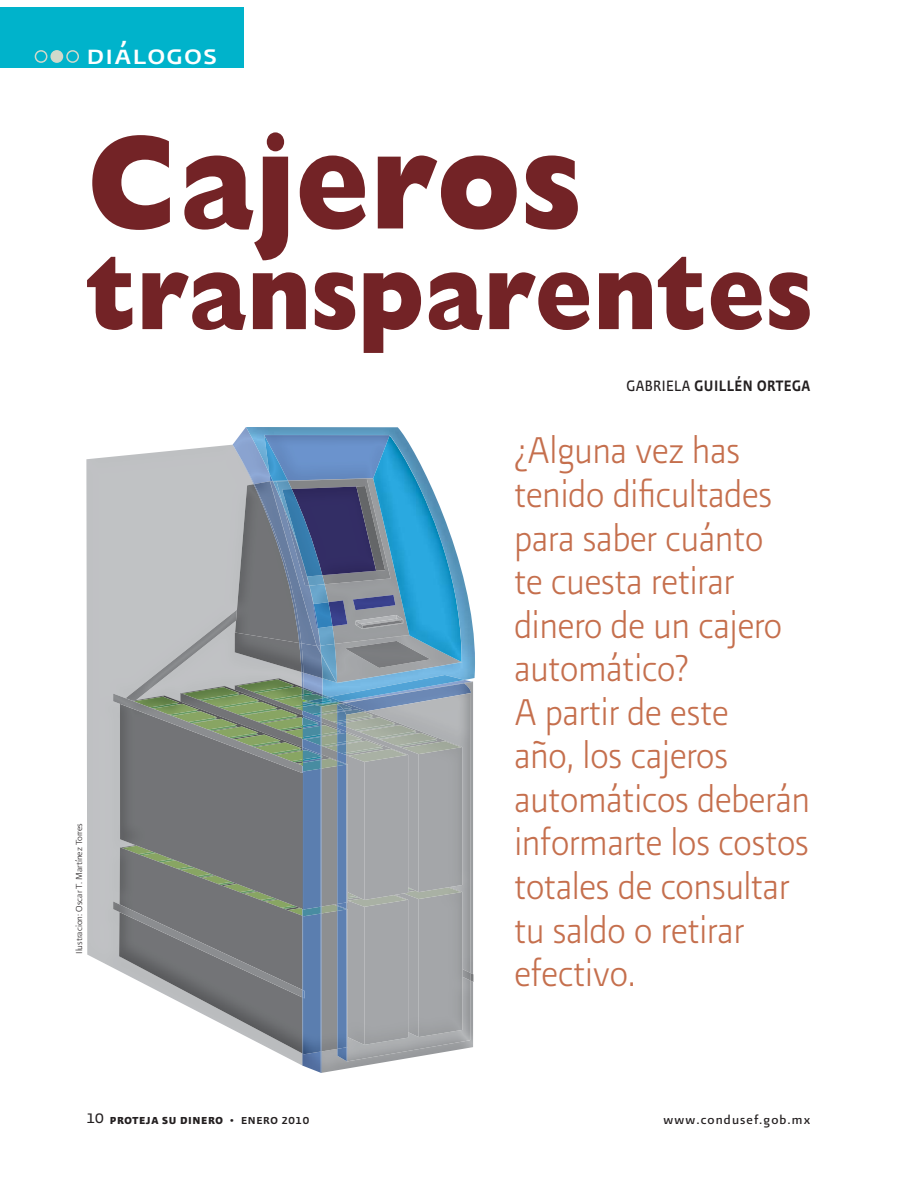
<style>
.page{position:relative;width:918px;height:1188px;background:#fff}
.page>*{position:absolute;margin:0;border:0;box-sizing:border-box;transform-origin:0 0}
.t1{font:45px/43.5px "Presidencia Fina";color:#c56f4d;scale:.9 1}
.t2{font:36px "Presidencia Base Versalitas";letter-spacing:.03em;color:#fff}
.t3{font:18px "Presidencia Firme";letter-spacing:.03em;color:#231f20;scale:.85 1}
.t4{font:15px "Presidencia Base";letter-spacing:.075em;color:#231f20}
.t5{font:12px "Presidencia Fuerte";letter-spacing:.05em;color:#231f20}
.t6{font:10.5px "Presidencia Fina";color:#231f20}
.s1{font-family:"Presidencia Base"}
.s2{font-family:"Presidencia Base";font-size:16.5px}
.s3{font-family:"Presidencia Firme"}
</style>
<div class="page">
<div style="left:0;top:7px;width:243px;height:60px;background:#00b3cb"></div>
<div style="left:35px;top:50px;width:12px;height:13px;border:2px solid #d0d9cb;border-radius:50%"></div>
<div style="left:66px;top:50px;width:13px;height:13px;border:2px solid #d0d9cb;border-radius:50%"></div>
<div style="left:51px;top:51px;width:11px;height:11px;background:#d0d9cb;border-radius:50%"></div>
<div style="left:50px;top:50px;width:13px;height:13px;border:2px solid #d0d9cb;border-radius:50%"></div>
<img style="left:86px;top:445px;width:216px;height:620px">
<img style="left:126px;top:610px;width:111px;height:84px">
<img style="left:235px;top:484px;width:11px;height:148px">
<img style="left:119px;top:997px;width:183px;height:56px">
<img style="left:235px;top:678px;width:11px;height:7px">
<img style="left:237px;top:679px;width:9px;height:6px">
<img style="left:181px;top:686px;width:43px;height:7px">
<img style="left:182px;top:687px;width:58px;height:6px">
<img style="left:120px;top:773px;width:182px;height:128px">
<img style="left:113px;top:901px;width:189px;height:96px">
<img style="left:235px;top:632px;width:11px;height:40px">
<img style="left:113px;top:694px;width:178px;height:79px">
<img style="left:322px;top:983px;width:151px;height:90px">
<div style="left:322px;top:913px;width:15px;height:138px;background:#8d8f91"></div>
<img style="left:322px;top:907px;width:15px;height:6px">
<img style="left:233px;top:427px;width:13px;height:18px">
<img style="left:233px;top:445px;width:13px;height:39px">
<img style="left:246px;top:427px;width:229px;height:270px">
<img style="left:264px;top:435px;width:24px;height:46px">
<img style="left:292px;top:435px;width:98px;height:1px">
<img style="left:378px;top:644px;width:84px;height:31px">
<img style="left:378px;top:675px;width:87px;height:8px">
<img style="left:309px;top:584px;width:19px;height:20px">
<svg style="left:307px;top:586px;width:18px;height:1px"></svg>
<img style="left:309px;top:586px;width:4px;height:15px">
<img style="left:314px;top:602px;width:18px;height:19px">
<img style="left:307px;top:575px;width:18px;height:11px">
<img style="left:277px;top:481px;width:24px;height:76px">
<svg style="left:269px;top:473px;width:19px;height:9px"></svg>
<img style="left:282px;top:489px;width:40px;height:87px">
<img style="left:246px;top:427px;width:15px;height:28px">
<img style="left:421px;top:489px;width:34px;height:103px">
<img style="left:356px;top:486px;width:29px;height:84px">
<img style="left:356px;top:487px;width:20px;height:84px">
<svg style="left:376px;top:570px;width:9px;height:2px"></svg>
<img style="left:353px;top:595px;width:42px;height:15px">
<img style="left:356px;top:615px;width:40px;height:6px">
<img style="left:360px;top:619px;width:36px;height:2px">
<img style="left:362px;top:620px;width:34px;height:3px">
<img style="left:378px;top:623px;width:25px;height:6px">
<svg style="left:396px;top:615px;width:8px;height:9px"></svg>
<img style="left:378px;top:641px;width:53px;height:27px">
<img style="left:378px;top:648px;width:1px;height:20px">
<img style="left:378px;top:683px;width:86px;height:10px">
<img style="left:422px;top:683px;width:42px;height:7px">
<img style="left:349px;top:983px;width:121px;height:78px">
<img style="left:462px;top:711px;width:9px;height:258px">
<svg style="left:464px;top:683px;width:8px;height:11px"></svg>
<svg style="left:463px;top:969px;width:11px;height:14px"></svg>
<img style="left:462px;top:892px;width:1px;height:138px">
<img style="left:409px;top:892px;width:53px;height:145px">
<img style="left:432px;top:892px;width:29px;height:7px">
<img style="left:408px;top:901px;width:1px;height:131px">
<div style="left:349px;top:901px;width:59px;height:144px;background:#a4a6a9"></div>
<img style="left:378px;top:895px;width:29px;height:12px">
<img style="left:347px;top:911px;width:2px;height:136px">
<img style="left:462px;top:747px;width:1px;height:138px">
<div style="left:378px;top:711px;width:84px;height:36px;background:#b2b4b6"></div>
<img style="left:419px;top:741px;width:42px;height:13px">
<img style="left:419px;top:733px;width:18px;height:13px">
<img style="left:395px;top:725px;width:21px;height:2px">
<img style="left:378px;top:717px;width:17px;height:10px">
<img style="left:364px;top:727px;width:55px;height:165px">
<img style="left:408px;top:755px;width:1px;height:132px">
<svg style="left:394px;top:887px;width:38px;height:14px"></svg>
<img style="left:378px;top:732px;width:30px;height:24px">
<img style="left:378px;top:749px;width:29px;height:13px">
<img style="left:378px;top:741px;width:5px;height:12px">
<img style="left:348px;top:774px;width:1px;height:118px">
<img style="left:346px;top:774px;width:2px;height:118px">
<img style="left:378px;top:693px;width:93px;height:18px">
<img style="left:337px;top:911px;width:10px;height:136px">
<img style="left:337px;top:774px;width:9px;height:118px">
<svg style="left:337px;top:1047px;width:12px;height:15px"></svg>
<svg style="left:333px;top:892px;width:45px;height:19px"></svg>
<img style="left:304px;top:917px;width:17px;height:134px">
<img style="left:303px;top:998px;width:1px;height:53px">
<img style="left:303px;top:917px;width:1px;height:73px">
<div style="left:304px;top:774px;width:17px;height:133px;background:#5b7eaf"></div>
<img style="left:303px;top:774px;width:1px;height:133px">
<img style="left:302px;top:997px;width:1px;height:56px">
<img style="left:302px;top:916px;width:1px;height:74px">
<img style="left:302px;top:774px;width:1px;height:133px">
<svg style="left:302px;top:990px;width:2px;height:8px"></svg>
<svg style="left:302px;top:1051px;width:20px;height:22px"></svg>
<img style="left:321px;top:917px;width:1px;height:135px">
<svg style="left:301px;top:907px;width:21px;height:10px"></svg>
<img style="left:321px;top:774px;width:1px;height:133px">
<svg style="left:291px;top:621px;width:87px;height:153px;background:#7f98a4"></svg>
<svg style="left:87px;top:257px;width:723px;height:96px"></svg>
<svg style="left:92px;top:132px;width:486px;height:128px"></svg>
<p class="t2" style="left:86px;top:31px;width:132px">diálogos</p>
<p class="t6" style="left:75px;top:954px;width:132px;rotate:-90deg">Ilustracion: Oscar T. Martínez Torres</p>
<p class="t3" style="left:627px;top:374px;width:218px"><span class="s1">GABRIELA</span> GUILLÉN ORTEGA</p>
<p class="t1" style="left:514px;top:432px;width:330px">¿Alguna vez has tenido dificultades para saber cuánto<br>te cuesta retirar dinero de un cajero automático?<br>A partir de este<br>año, los cajeros automáticos deberán informarte los costos totales de consultar tu saldo o retirar efectivo.</p>
<p class="t5" style="left:86px;top:1113px;width:224px"><span class="s2">10</span> PROTEJA SU DINERO <span class="s3">• ENERO 2010</span></p>
<p class="t4" style="left:663px;top:1114px;width:148px">www.condusef.gob.mx</p>
</div>
